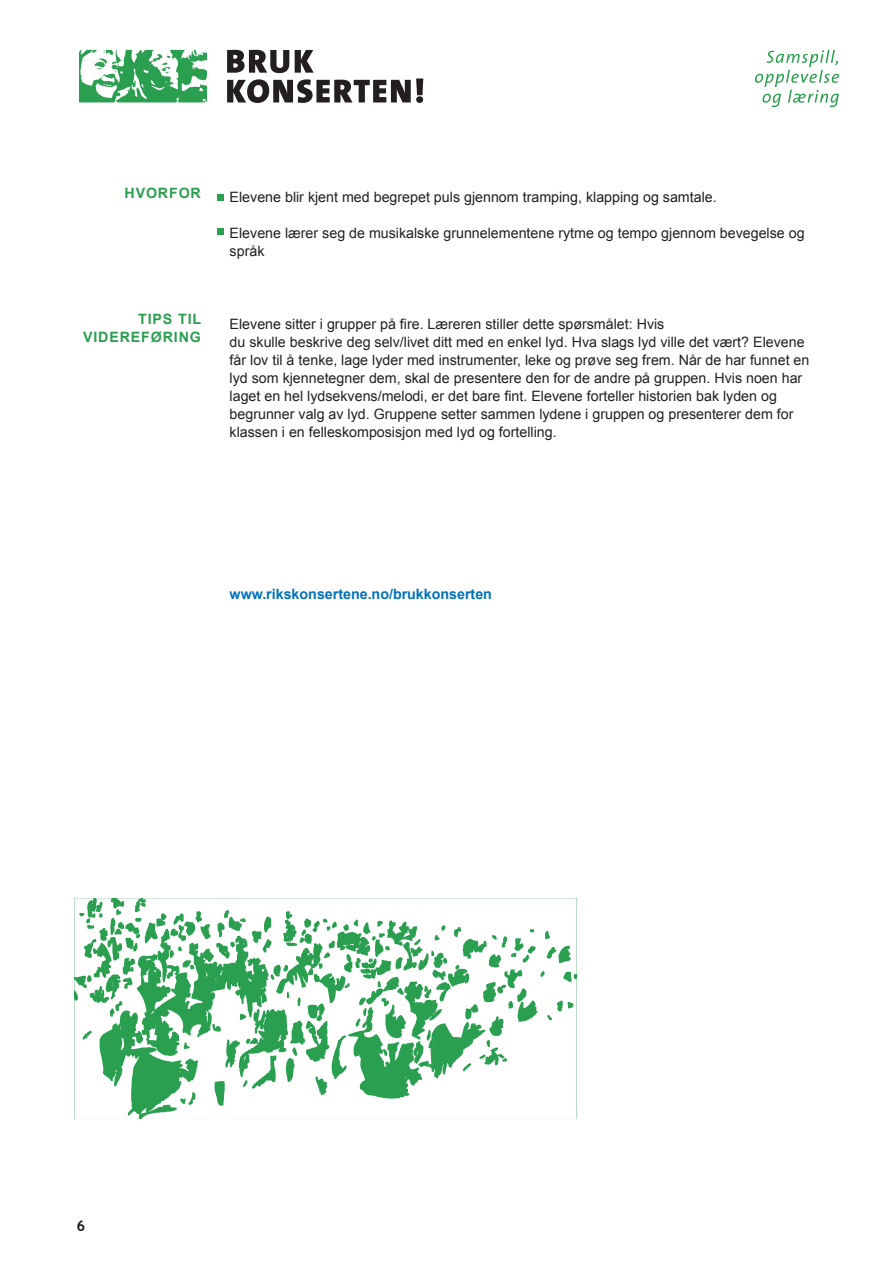
<style>
.page{position:relative;width:893px;height:1263px;background:#fff}
.page>*{position:absolute;margin:0;border:0;box-sizing:border-box;transform-origin:0 0}
.t1{font:700 15px "Trebuchet MS";color:#231f20}
.t2{font:14.25px/18px "Arial";color:#231f20}
.t3{font:700 14.25px "Arial";color:#0072bc}
.t4{font:700 14.25px "Arial";letter-spacing:.06em;color:#2a9f50}
</style>
<div class="page">
<svg style="left:146px;top:898px;width:431px;height:221px"></svg>
<img style="left:74px;top:898px;width:72px;height:221px">
<svg style="left:79px;top:49px;width:344px;height:54px"></svg>
<svg style="left:755px;top:50px;width:84px;height:57px"></svg>
<div style="left:217px;top:228px;width:7px;height:7px;background:#2a9f50"></div>
<div style="left:217px;top:194px;width:7px;height:7px;background:#2a9f50"></div>
<p class="t4" style="left:125px;top:184px;width:78px">hvorfo r</p>
<p class="t4" style="left:138px;top:310px;width:49px">TIPS til</p>
<p class="t4" style="left:83px;top:328px;width:20px">vide</p>
<p class="t4" style="left:120px;top:328px;width:22px">refø</p>
<p class="t4" style="left:163px;top:328px;width:40px">ring</p>
<p class="t2" style="left:230px;top:189px;width:489px">Elevene blir kjent med begrepet puls gjennom tramping, klapping og samtale.</p>
<p class="t2" style="left:230px;top:225px;width:577px">Elevene lærer seg de musikalske grunnelementene rytme og tempo gjennom bevegelse og språk</p>
<p class="t2" style="left:230px;top:315px;width:581px">Elevene sitter i grupper på fire. Læreren stiller dette spørsmålet: Hvis<br>du skulle beskrive deg selv/livet ditt med en enkel lyd. Hva slags lyd ville det vært? Elevene får lov til å tenke, lage lyder med instrumenter, leke og prøve seg frem. Når de har funnet en lyd som kjennetegner dem, skal de presentere den for de andre på gruppen. Hvis noen har laget en hel lydsekvens/melodi, er det bare fint. Elevene forteller historien bak lyden og begrunner valg av lyd. Gruppene setter sammen lydene i gruppen og presenterer dem for klassen i en felleskomposisjon med lyd og fortelling.</p>
<p class="t3" style="left:230px;top:584px;width:264px">www.rikskonsertene.no/brukkonserten</p>
<p class="t1" style="left:77px;top:1216px;width:10px">6</p>
</div>
